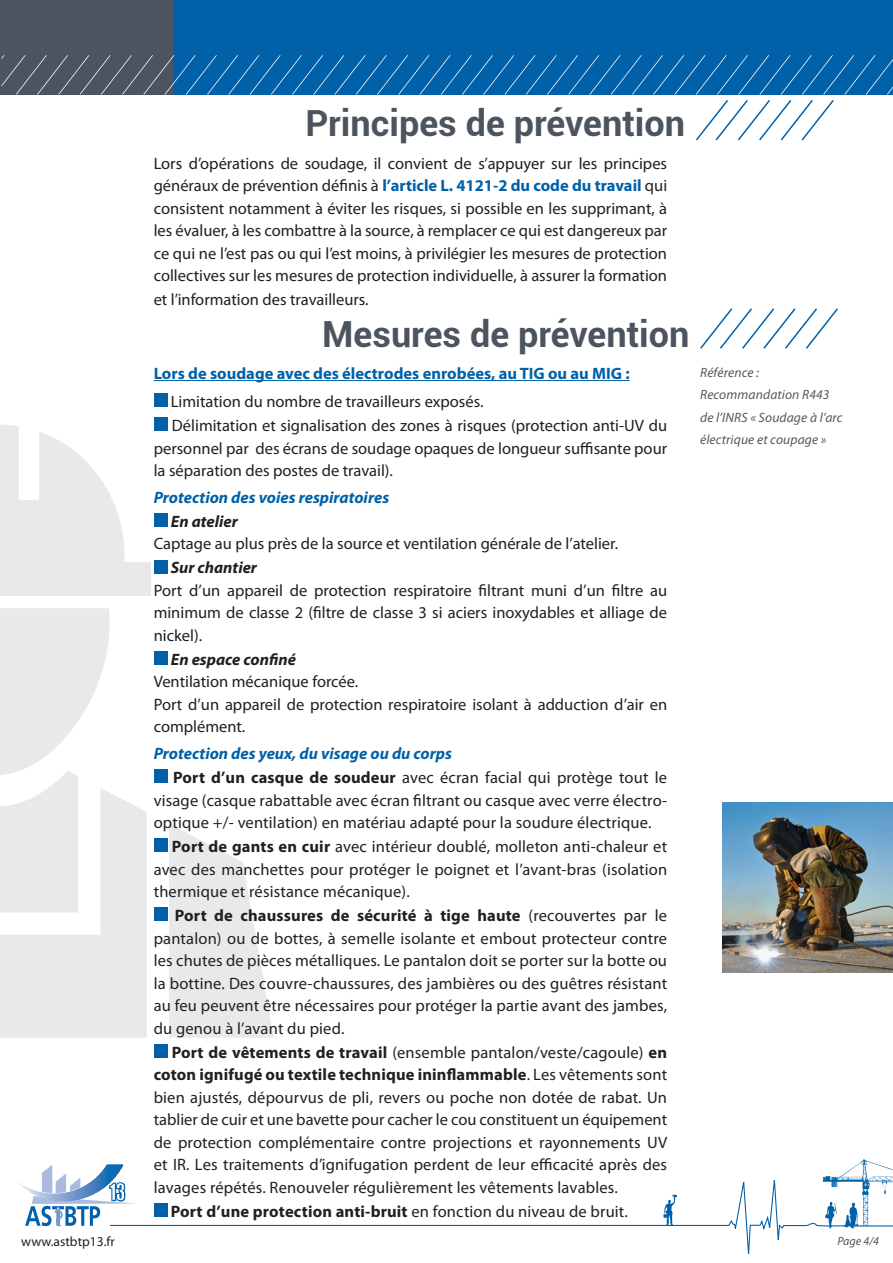
<style>
.page{position:relative;width:893px;height:1263px;background:#fff}
.page>*{position:absolute;margin:0;border:0;box-sizing:border-box;transform-origin:0 0}
.t1{font:700 36px "Roboto";color:#4c545f}
.t2{font:16.5px/22.5px "Myriad Pro";color:#231f20;text-align:justify}
.t3{font:italic 700 16.5px/24px "Myriad Pro";color:#0161a8}
.t4{font:700 16.5px "Myriad Pro";letter-spacing:.01em;color:#231f20}
.t5{font:700 16.5px "Myriad Pro";color:#0161a8}
.t6{font:italic 700 16.5px "Myriad Pro";color:#231f20}
.t7{font:italic 13.5px/22.5px "Myriad Pro";letter-spacing:.01em;color:#57585a}
.t8{font:13.5px "Myriad Pro";color:#231f20}
.t9{font:italic 12px "Myriad Pro";color:#4c545f}
.s1{font-weight:700;color:#0161a8}
.s2{font-style:normal;color:#231f20}
.s3{font-weight:400;font-style:normal;color:#231f20}
.s4{font-weight:700}
.s5{font-weight:400}
</style>
<div class="page">
<svg style="left:169px;top:824px;width:104px;height:214px"></svg>
<div style="left:0;top:562px;width:150px;height:33px;background:#e9e9e9"></div>
<svg style="left:0;top:425px;width:125px;height:137px"></svg>
<svg style="left:0;top:608px;width:147px;height:430px"></svg>
<svg style="left:137px;top:1180px;width:671px;height:74px"></svg>
<hr style="left:849px;top:1225px;width:44px;height:1px;background:#0161a8">
<svg style="left:808px;top:1158px;width:84px;height:70px"></svg>
<svg style="left:663px;top:1195px;width:13px;height:31px"></svg>
<svg style="left:18px;top:1164px;width:119px;height:62px"></svg>
<div style="left:0;top:0;width:893px;height:94px;background:#0161a8"></div>
<div style="left:0;top:0;width:172px;height:94px;background:#4c545f"></div>
<img style="left:723px;top:802px;width:170px;height:170px">
<svg style="left:1px;top:55px;width:892px;height:86px"></svg>
<svg style="left:700px;top:308px;width:138px;height:41px"></svg>
<hr style="left:154px;top:380px;width:476px;height:1px;background:#0161a8">
<div style="left:154px;top:393px;width:13px;height:14px;background:#0161a8"></div>
<div style="left:154px;top:417px;width:13px;height:14px;background:#0161a8"></div>
<div style="left:154px;top:513px;width:13px;height:14px;background:#0161a8"></div>
<div style="left:154px;top:560px;width:13px;height:13px;background:#0161a8"></div>
<div style="left:154px;top:651px;width:13px;height:14px;background:#0161a8"></div>
<div style="left:154px;top:770px;width:13px;height:13px;background:#0161a8"></div>
<div style="left:154px;top:839px;width:13px;height:13px;background:#0161a8"></div>
<div style="left:154px;top:908px;width:13px;height:13px;background:#0161a8"></div>
<div style="left:154px;top:1044px;width:13px;height:14px;background:#0161a8"></div>
<div style="left:154px;top:1203px;width:13px;height:14px;background:#0161a8"></div>
<p class="t8" style="left:21px;top:1233px;width:95px">www.astbtp13.fr</p>
<h1 class="t1" style="left:305px;top:98px;width:381px">Principes de prévention</h1>
<p class="t2" style="left:154px;top:152px;width:515px">Lors d’opérations de soudage, il convient de s’appuyer sur les principes généraux de prévention définis à <span class="s1">l’article L. 4121-2 du code du travail</span> qui consistent notamment à éviter les risques, si possible en les supprimant, à les évaluer, à les combattre à la source, à remplacer ce qui est dangereux par ce qui ne l’est pas ou qui l’est moins, à privilégier les mesures de protection collectives sur les mesures de protection individuelle, à assurer la formation</p>
<p class="t2" style="left:154px;top:288px;width:217px">et l’information des travailleurs.</p>
<h1 class="t1" style="left:322px;top:309px;width:369px">Mesures de prévention</h1>
<p class="t5" style="left:154px;top:363px;width:478px">Lors de soudage avec des électrodes enrobées, au TIG ou au MIG :</p>
<p class="t2" style="left:171px;top:389px;width:498px;line-height:24px">Limitation du nombre de travailleurs exposés.<br>Délimitation et signalisation des zones à risques (protection anti-UV du</p>
<p class="t2" style="left:154px;top:437px;width:515px">personnel par des écrans de soudage opaques de longueur suffisante pour la séparation des postes de travail).</p>
<p class="t3" style="left:154px;top:485px;width:237px">Protection des voies respiratoires</p>
<p class="t6" style="left:171px;top:511px;width:69px">En atelier</p>
<p class="t2" style="left:154px;top:532px;width:466px">Captage au plus près de la source et ventilation générale de l’atelier.</p>
<p class="t6" style="left:171px;top:557px;width:88px">Sur chantier</p>
<p class="t2" style="left:154px;top:579px;width:515px">Port d’un appareil de protection respiratoire filtrant muni d’un filtre au minimum de classe 2 (filtre de classe 3 si aciers inoxydables et alliage de nickel).</p>
<p class="t6" style="left:171px;top:649px;width:127px">En espace confiné</p>
<p class="t2" style="left:154px;top:670px;width:515px;text-align:left">Ventilation mécanique forcée.<br>Port d’un appareil de protection respiratoire isolant à adduction d’air en complément.</p>
<p class="t3" style="left:173px;top:741px;width:495px;text-indent:-20px">Protection des yeux, du visage ou du corps<br><span class="s2">Port d’un casque de soudeur</span> <span class="s3">avec écran facial qui protège tout le</span></p>
<p class="t2" style="left:154px;top:789px;width:515px">visage (casque rabattable avec écran filtrant ou casque avec verre électro&shy;optique +/- ventilation) en matériau adapté pour la soudure électrique.</p>
<p class="t2" style="left:154px;top:835px;width:515px;text-indent:18px"><span class="s4">Port de gants en cuir</span> avec intérieur doublé, molleton anti-chaleur et avec des manchettes pour protéger le poignet et l’avant-bras (isolation thermique et résistance mécanique).</p>
<p class="t2" style="left:154px;top:904px;width:515px;text-indent:21px"><span class="s4">Port de chaussures de sécurité à tige haute</span> (recouvertes par le pantalon) ou de bottes, à semelle isolante et embout protecteur contre les chutes de pièces métalliques. Le pantalon doit se porter sur la botte ou la bottine. Des couvre-chaussures, des jambières ou des guêtres résistant au feu peuvent être nécessaires pour protéger la partie avant des jambes, du genou à l’avant du pied.</p>
<p class="t2" style="left:172px;top:1041px;width:497px"><span class="s4">Port de vêtements de travail</span> (ensemble pantalon/veste/cagoule) <span class="s4">en</span></p>
<p class="t4" style="left:154px;top:1064px;width:515px">coton ignifugé ou textile technique ininflammable<span class="s5">. Les vêtements sont</span></p>
<p class="t2" style="left:154px;top:1086px;width:515px">bien ajustés, dépourvus de pli, revers ou poche non dotée de rabat. Un</p>
<p class="t2" style="left:154px;top:1108px;width:515px">tablier de cuir et une bavette pour cacher le cou constituent un équipement</p>
<p class="t2" style="left:154px;top:1131px;width:515px">de protection complémentaire contre projections et rayonnements UV</p>
<p class="t2" style="left:154px;top:1153px;width:515px">et IR. Les traitements d’ignifugation perdent de leur efficacité après des</p>
<p class="t2" style="left:154px;top:1176px;width:466px">lavages répétés. Renouveler régulièrement les vêtements lavables.</p>
<p class="t4" style="left:171px;top:1200px;width:459px">Port d’une protection anti-bruit <span class="s5">en fonction du niveau de bruit.</span></p>
<p class="t7" style="left:700px;top:361px;width:144px">Référence :<br>Recommandation R443 de l’INRS « Soudage à l’arc électrique et coupage »</p>
<p class="t9" style="left:837px;top:1233px;width:43px">Page 4/4</p>
</div>
